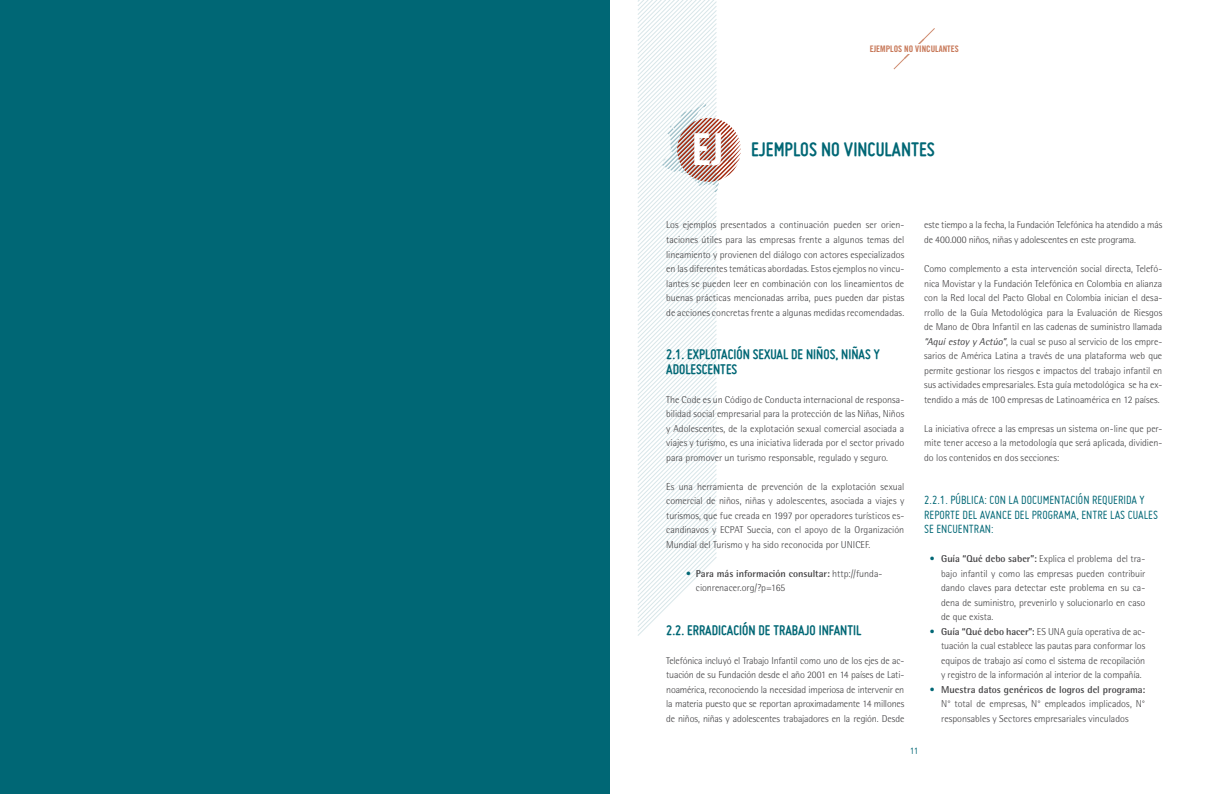
<style>
.page{position:relative;width:1219px;height:794px;background:#fff}
.page>*{position:absolute;margin:0;border:0;box-sizing:border-box;transform-origin:0 0}
.t1{font:44px "Trade Gothic LT Std Bd Cn 20";color:#fff}
.t2{font:700 21px "Miso";color:#006775}
.t3{font:700 15px/14.5px "Miso";color:#006775}
.t4{font:13px/14.5px "Miso";color:#006775}
.t5{font:300 10px/14.5px "Rotis Semi Sans Std";letter-spacing:-.005em;color:#414042;text-align:justify}
.t6{font:10px "Miso";color:#006775}
.t7{font:9px "Trade Gothic LT Std Bd Cn 20";color:#c77757}
.s1{color:#006775}
.s2{font-weight:700}
.s3{font-weight:400;font-style:italic}
</style>
<div class="page">
<svg style="left:894px;top:28px;width:41px;height:41px"></svg>
<div style="left:894px;top:44px;width:41px;height:10px;background:#fff"></div>
<svg style="left:637px;top:0;width:104px;height:636px"></svg>
<div style="left:0;top:0;width:609px;height:794px;background:#006775"></div>
<p class="t7" style="left:870px;top:43px;width:90px">EJEMPLOS NO VINCULANTES</p>
<h1 class="t1" style="left:692px;top:123px;width:33px">EJ</h1>
<h2 class="t2" style="left:751px;top:137px;width:185px">EJEMPLOS NO VINCULANTES</h2>
<p class="t5" style="left:666px;top:218px;width:240px">Los ejemplos presentados a continuación pueden ser orien&shy;taciones útiles para las empresas frente a algunos temas del lineamiento y provienen del diálogo con actores especializados en las diferentes temáticas abordadas. Estos ejemplos no vincu&shy;lantes se pueden leer en combinación con los lineamientos de buenas prácticas mencionadas arriba, pues pueden dar pistas de acciones concretas frente a algunas medidas recomendadas.</p>
<h3 class="t3" style="left:666px;top:347px;width:215px">2.1. EXPLOTACIÓN SEXUAL DE NIÑOS, NIÑAS Y<br>ADOLESCENTES</h3>
<p class="t5" style="left:666px;top:392px;width:240px">The Code es un Código de Conducta internacional de responsa&shy;bilidad social empresarial para la protección de las Niñas, Niños y Adolescentes, de la explotación sexual comercial asociada a viajes y turismo, es una iniciativa liderada por el sector privado para promover un turismo responsable, regulado y seguro.</p>
<p class="t5" style="left:666px;top:479px;width:240px">Es una herramienta de prevención de la explotación sexual comercial de niños, niñas y adolescentes, asociada a viajes y turismos, que fue creada en 1997 por operadores turísticos es&shy;candinavos y ECPAT Suecia, con el apoyo de la Organización Mundial del Turismo y ha sido reconocida por UNICEF.</p>
<p class="t5" style="left:696px;top:566px;width:188px;text-indent:-10px"><span class="s1">•</span> <span class="s2">Para más información consultar:</span> http://funda&shy;cionrenacer.org/?p=165</p>
<h3 class="t3" style="left:666px;top:622px;width:197px">2.2. ERRADICACIÓN DE TRABAJO INFANTIL</h3>
<p class="t5" style="left:666px;top:653px;width:240px">Telefónica incluyó el Trabajo Infantil como uno de los ejes de ac&shy;tuación de su Fundación desde el año 2001 en 14 países de Lati&shy;noamérica, reconociendo la necesidad imperiosa de intervenir en la materia puesto que se reportan aproximadamente 14 millones de niños, niñas y adolescentes trabajadores en la región. Desde</p>
<p class="t5" style="left:924px;top:218px;width:240px">este tiempo a la fecha, la Fundación Telefónica ha atendido a más de 400.000 niños, niñas y adolescentes en este programa.</p>
<p class="t5" style="left:924px;top:261px;width:240px">Como complemento a esta intervención social directa, Telefó&shy;nica Movistar y la Fundación Telefónica en Colombia en alianza con la Red local del Pacto Global en Colombia inician el desa&shy;rrollo de la Guía Metodológica para la Evaluación de Riesgos de Mano de Obra Infantil en las cadenas de suministro llamada <span class="s3">“Aquí estoy y Actúo”</span>, la cual se puso al servicio de los empre&shy;sarios de América Latina a través de una plataforma web que permite gestionar los riesgos e impactos del trabajo infantil en sus actividades empresariales. Esta guía metodológica se ha ex&shy;tendido a más de 100 empresas de Latinoamérica en 12 países.</p>
<p class="t5" style="left:924px;top:421px;width:240px">La iniciativa ofrece a las empresas un sistema on-line que per&shy;mite tener acceso a la metodología que será aplicada, dividien&shy;do los contenidos en dos secciones:</p>
<h3 class="t4" style="left:924px;top:492px;width:235px">2.2.1. PÚBLICA: CON LA DOCUMENTACIÓN REQUERIDA Y<br>REPORTE DEL AVANCE DEL PROGRAMA, ENTRE LAS CUALES<br>SE ENCUENTRAN:</h3>
<p class="t5" style="left:941px;top:551px;width:206px;text-indent:-11px"><span class="s1">•</span> <span class="s2">Guía “Qué debo saber”:</span> Explica el problema del tra&shy;bajo infantil y como las empresas pueden contribuir dando claves para detectar este problema en su ca&shy;dena de suministro, prevenirlo y solucionarlo en caso de que exista.</p>
<p class="t5" style="left:941px;top:624px;width:206px;text-indent:-11px"><span class="s1">•</span> <span class="s2">Guía “Qué debo hacer”:</span> ES UNA guía operativa de ac&shy;tuación la cual establece las pautas para conformar los equipos de trabajo así como el sistema de recopilación y registro de la información al interior de la compañía.</p>
<p class="t5" style="left:941px;top:682px;width:206px;text-indent:-11px"><span class="s1">•</span> <span class="s2">Muestra datos genéricos de logros del programa:<br></span>N° total de empresas, N° empleados implicados, N° responsables y Sectores empresariales vinculados</p>
<p class="t6" style="left:910px;top:745px;width:10px">11</p>
</div>
